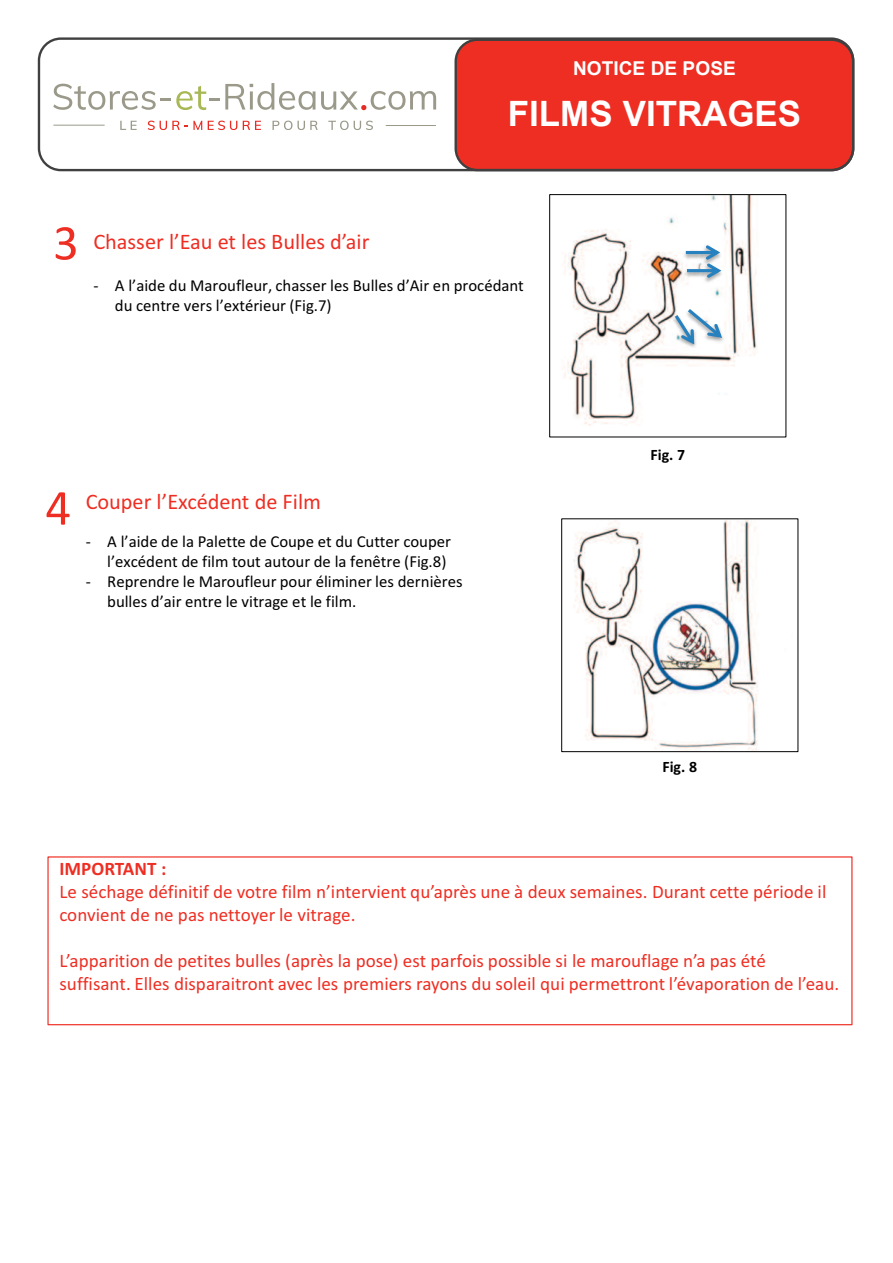
<style>
.page{position:relative;width:893px;height:1263px;background:#fff}
.page>*{position:absolute;margin:0;border:0;box-sizing:border-box;transform-origin:0 0}
.t1{font:51px "Calibri";color:#ee2e23}
.t2{font:700 34.95px "Arial";color:#fff}
.t3{font:22.35px "Calibri";color:#ee2e23}
.t4{font:19.05px/23px "Calibri";color:#ee2e23}
.t5{font:700 19.05px "Arial";color:#fff}
.t6{font:700 19.05px "Calibri";color:#ee2e23}
.t7{font:16.8px/20.1px "Calibri";color:#000}
.t8{font:700 15.9px "Calibri";letter-spacing:-.005em;color:#000}
</style>
<div class="page">
<div style="left:456px;top:40px;width:397px;height:130px;background:#ee2e23;border-radius:22px"></div>
<div style="left:454px;top:39px;width:400px;height:132px;border:2px solid #404040;border-radius:22px"></div>
<div style="left:38px;top:37px;width:816px;height:134px;border:2px solid #404040;border-radius:22px"></div>
<img style="left:562px;top:196px;width:195px;height:230px">
<div style="left:549px;top:194px;width:237px;height:243px;border:1px solid #000"></div>
<img style="left:680px;top:235px;width:59px;height:39px">
<img style="left:681px;top:254px;width:59px;height:38px">
<svg style="left:686px;top:245px;width:35px;height:33px"></svg>
<img style="left:682px;top:306px;width:59px;height:53px">
<img style="left:669px;top:312px;width:44px;height:54px">
<svg style="left:675px;top:309px;width:47px;height:35px"></svg>
<img style="left:574px;top:520px;width:184px;height:230px">
<div style="left:561px;top:518px;width:237px;height:234px;border:1px solid #000"></div>
<div style="left:47px;top:856px;width:805px;height:169px;border:1px solid #ee2e23"></div>
<hr style="left:53px;top:125px;width:52px;height:1px;background:#9a998a">
<hr style="left:386px;top:125px;width:50px;height:1px;background:#9a998a">
<svg style="left:53px;top:84px;width:117px;height:26px"></svg>
<svg style="left:176px;top:83px;width:139px;height:27px"></svg>
<svg style="left:321px;top:91px;width:115px;height:19px"></svg>
<svg style="left:120px;top:121px;width:17px;height:9px"></svg>
<svg style="left:148px;top:121px;width:54px;height:9px"></svg>
<svg style="left:208px;top:121px;width:29px;height:9px"></svg>
<svg style="left:243px;top:121px;width:18px;height:9px"></svg>
<svg style="left:272px;top:121px;width:46px;height:9px"></svg>
<svg style="left:328px;top:121px;width:45px;height:9px"></svg>
<p class="t5" style="left:573px;top:58px;width:164px">NOTICE DE POSE</p>
<h2 class="t2" style="left:508px;top:94px;width:295px">FILMS VITRAGES</h2>
<h1 class="t1" style="left:53px;top:207px;width:27px">3</h1>
<p class="t3" style="left:93px;top:226px;width:278px">Chasser l’Eau et les Bulles d’air</p>
<p class="t7" style="left:115px;top:275px;width:411px;text-indent:-22px">- A l’aide du Maroufleur, chasser les Bulles d’Air en procédant du centre vers l’extérieur (Fig.7)</p>
<h1 class="t1" style="left:45px;top:472px;width:27px">4</h1>
<p class="t3" style="left:86px;top:486px;width:237px">Couper l’Excédent de Film</p>
<p class="t7" style="left:86px;top:531px;width:367px;text-align:right">- A l’aide de la Palette de Coupe et du Cutter couper l’excédent de film tout autour de la fenêtre (Fig.8)</p>
<p class="t7" style="left:107px;top:571px;width:357px;text-indent:-22px">- Reprendre le Maroufleur pour éliminer les dernières bulles d’air entre le vitrage et le film.</p>
<p class="t8" style="left:651px;top:443px;width:36px">Fig. 7</p>
<p class="t8" style="left:662px;top:755px;width:36px">Fig. 8</p>
<p class="t6" style="left:59px;top:855px;width:108px">IMPORTANT :</p>
<p class="t4" style="left:59px;top:880px;width:768px">Le séchage définitif de votre film n’intervient qu’après une à deux semaines. Durant cette période il convient de ne pas nettoyer le vitrage.</p>
<p class="t4" style="left:59px;top:948px;width:781px">L’apparition de petites bulles (après la pose) est parfois possible si le marouflage n’a pas été suffisant. Elles disparaitront avec les premiers rayons du soleil qui permettront l’évaporation de l’eau.</p>
</div>
